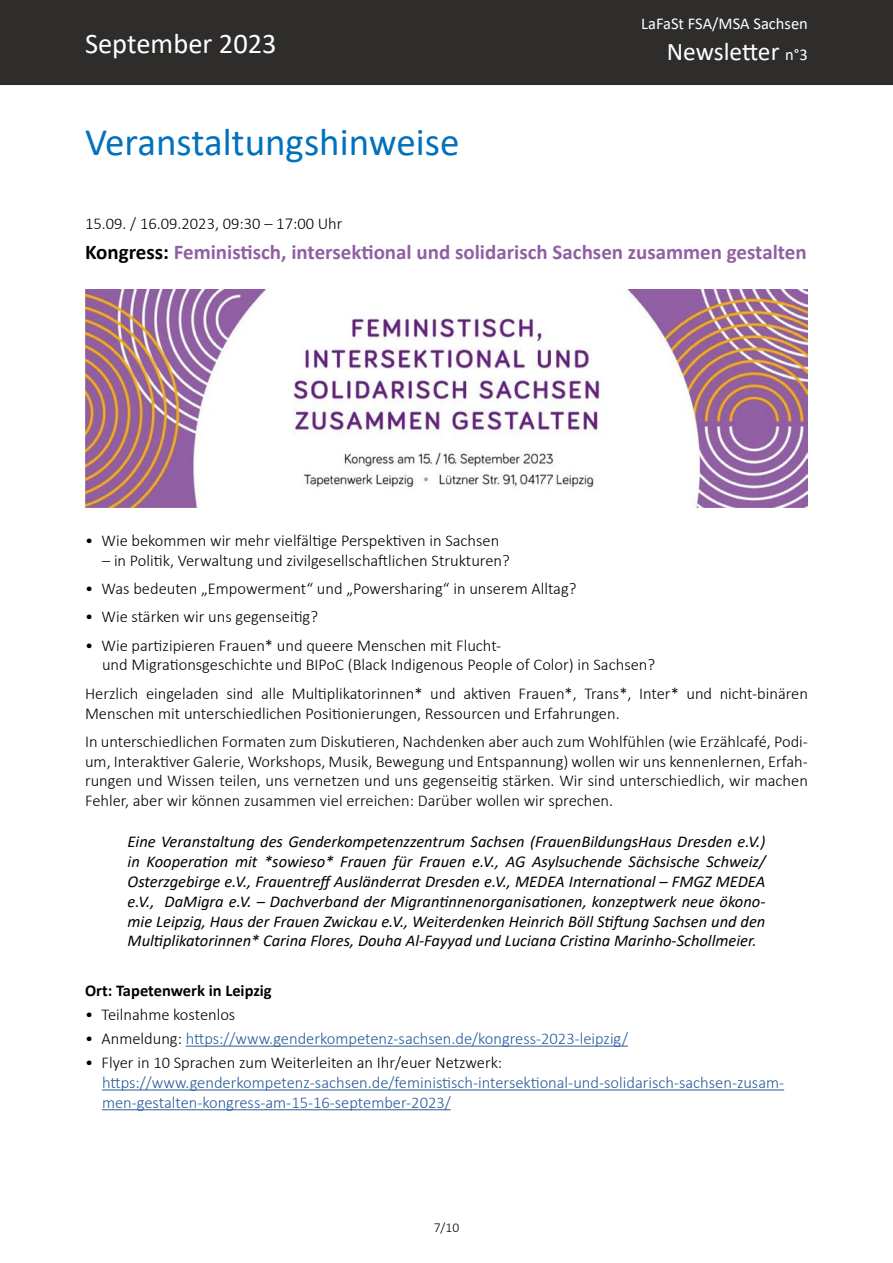
<style>
.page{position:relative;width:893px;height:1263px;background:#fff}
.page>*{position:absolute;margin:0;border:0;box-sizing:border-box;transform-origin:0 0}
.t1{font:39px "Calibri";color:#0072bb}
.t2{font:28.5px "Calibri";color:#fff}
.t3{font:25.5px "Calibri";color:#fff}
.t4{font:700 21px "Calibri";color:#915fa4}
.t5{font:300 16.5px/19.8px "Calibri";color:#000}
.t6{font:italic 16.5px/19.8px "Calibri";color:#000;text-align:justify}
.t7{font:300 16.5px/19.8px "Calibri";color:#275b9b}
.t8{font:700 16.5px "Calibri";color:#000}
.t9{font:16.5px "Calibri";color:#fff}
.t10{font:300 13.5px "Calibri";color:#000}
.s1{font-size:16.5px}
.s2{color:#000}
</style>
<div class="page">
<div style="left:0;top:0;width:893px;height:85px;background:#2e2d2c"></div>
<hr style="left:186px;top:1046px;width:442px;height:1px;background:#275b9b">
<hr style="left:102px;top:1089px;width:682px;height:1px;background:#275b9b">
<hr style="left:102px;top:1109px;width:349px;height:1px;background:#275b9b">
<img style="left:85px;top:289px;width:723px;height:218px">
<h2 class="t2" style="left:85px;top:23px;width:193px">September 2023</h2>
<h1 class="t1" style="left:85px;top:115px;width:376px">Veranstaltungshinweise</h1>
<p class="t9" style="left:641px;top:12px;width:168px">LaFaSt FSA/MSA Sachsen</p>
<h3 class="t3" style="left:667px;top:34px;width:143px">Newsletter <span class="s1">n°3</span></h3>
<p class="t5" style="left:85px;top:214px;width:259px">15.09. / 16.09.2023, 09:30 – 17:00 Uhr</p>
<p class="t4" style="left:85px;top:237px;width:723px"><span class="s2">Kongress:</span> Feministisch, intersektional und solidarisch Sachsen zusammen gestalten</p>
<p class="t5" style="left:85px;top:530px;width:416px">• Wie bekommen wir mehr vielfältige Perspektiven in Sachsen</p>
<p class="t5" style="left:102px;top:550px;width:409px">– in Politik, Verwaltung und zivilgesellschaftlichen Strukturen?</p>
<p class="t5" style="left:85px;top:578px;width:493px">• Was bedeuten „Empowerment“ und „Powersharing“ in unserem Alltag?</p>
<p class="t5" style="left:85px;top:607px;width:234px">• Wie stärken wir uns gegenseitig?</p>
<p class="t5" style="left:102px;top:635px;width:554px;text-indent:-17px">• Wie partizipieren Frauen* und queere Menschen mit Flucht-<br>und Migrationsgeschichte und BIPoC (Black Indigenous People of Color) in Sachsen?</p>
<p class="t5" style="left:85px;top:683px;width:724px">Herzlich eingeladen sind alle Multiplikatorinnen* und aktiven Frauen*, Trans*, Inter* und nicht-binären<br>Menschen mit unterschiedlichen Positionierungen, Ressourcen und Erfahrungen.</p>
<p class="t5" style="left:85px;top:731px;width:724px;text-align:justify">In unterschiedlichen Formaten zum Diskutieren, Nachdenken aber auch zum Wohlfühlen (wie Erzählcafé, Podi&shy;um, Interaktiver Galerie, Workshops, Musik, Bewegung und Entspannung) wollen wir uns kennenlernen, Erfah&shy;rungen und Wissen teilen, uns vernetzen und uns gegenseitig stärken. Wir sind unterschiedlich, wir machen Fehler, aber wir können zusammen viel erreichen: Darüber wollen wir sprechen.</p>
<p class="t6" style="left:128px;top:831px;width:639px">Eine Veranstaltung des Genderkompetenzzentrum Sachsen (FrauenBildungsHaus Dresden e.V.) in Kooperation mit *sowieso* Frauen für Frauen e.V., AG Asylsuchende Sächsische Schweiz/ Osterzgebirge e.V., Frauentreff Ausländerrat Dresden e.V., MEDEA International – FMGZ MEDEA e.V., DaMigra e.V. – Dachverband der Migrantinnenorganisationen, konzeptwerk neue ökono&shy;mie Leipzig, Haus der Frauen Zwickau e.V., Weiterdenken Heinrich Böll Stiftung Sachsen und den Multiplikatorinnen* Carina Flores, Douha Al-Fayyad und Luciana Cristina Marinho-Schollmeier.</p>
<p class="t8" style="left:85px;top:979px;width:188px">Ort: Tapetenwerk in Leipzig</p>
<p class="t5" style="left:85px;top:1004px;width:152px">• Teilnahme kostenlos</p>
<p class="t7" style="left:85px;top:1028px;width:544px"><span class="s2">• Anmeldung:</span> https://www.genderkompetenz-sachsen.de/kongress-2023-leipzig/</p>
<p class="t5" style="left:85px;top:1052px;width:419px">• Flyer in 10 Sprachen zum Weiterleiten an Ihr/euer Netzwerk:</p>
<p class="t7" style="left:102px;top:1072px;width:684px">https://www.genderkompetenz-sachsen.de/feministisch-intersektional-und-solidarisch-sachsen-zusam&shy;men-gestalten-kongress-am-15-16-september-2023/</p>
<p class="t10" style="left:434px;top:1219px;width:27px">7/10</p>
</div>
